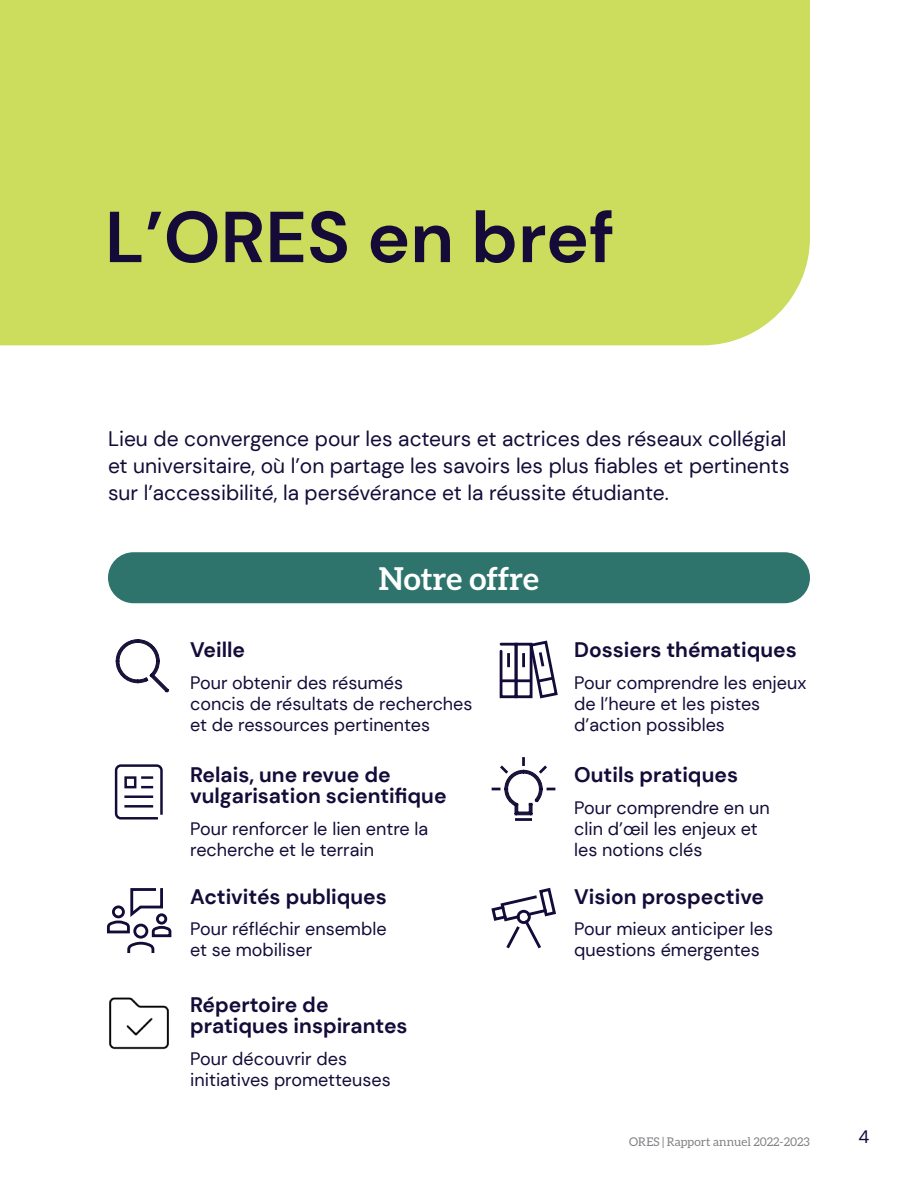
<style>
.page{position:relative;width:918px;height:1188px;background:#fff}
.page>*{position:absolute;margin:0;border:0;box-sizing:border-box;transform-origin:0 0}
.t1{font:700 72px "DM Sans";color:#140b38}
.t2{font:700 31.5px "Aleo";color:#fff}
.t3{font:21px/27px "DM Sans";color:#140b38}
.t4{font:700 21px/21px "DM Sans";color:#140b38}
.t5{font:18px/21px "DM Sans";color:#140b38}
.t6{font:12px "Aleo";color:#808285}
</style>
<div class="page">
<div style="left:0;top:0;width:810px;height:345px;background:#ccdd5e"></div>
<div style="left:108px;top:552px;width:702px;height:51px;background:#2e746c;border-radius:26px"></div>
<svg style="left:115px;top:639px;width:54px;height:54px"></svg>
<svg style="left:499px;top:640px;width:59px;height:59px"></svg>
<hr style="left:516px;top:818px;width:15px;height:3px;background:#140b38">
<svg style="left:493px;top:758px;width:61px;height:58px"></svg>
<svg style="left:491px;top:888px;width:65px;height:61px"></svg>
<svg style="left:114px;top:764px;width:49px;height:56px"></svg>
<svg style="left:107px;top:888px;width:65px;height:65px"></svg>
<img style="left:109px;top:997px;width:60px;height:53px">
<h2 class="t1" style="left:105px;top:192px;width:511px">L’ORES en bref</h2>
<p class="t3" style="left:108px;top:425px;width:683px">Lieu de convergence pour les acteurs et actrices des réseaux collégial et universitaire, où l’on partage les savoirs les plus fiables et pertinents sur l’accessibilité, la persévérance et la réussite étudiante.</p>
<h3 class="t2" style="left:379px;top:560px;width:162px">Notre offre</h3>
<h4 class="t4" style="left:190px;top:639px;width:57px">Veille</h4>
<p class="t5" style="left:190px;top:672px;width:284px">Pour obtenir des résumés<br>concis de résultats de recherches et de ressources pertinentes</p>
<h4 class="t4" style="left:190px;top:764px;width:258px">Relais, une revue de vulgarisation scientifique</h4>
<p class="t5" style="left:190px;top:818px;width:240px">Pour renforcer le lien entre la recherche et le terrain</p>
<h4 class="t4" style="left:190px;top:886px;width:198px">Activités publiques</h4>
<p class="t5" style="left:190px;top:919px;width:198px">Pour réfléchir ensemble et se mobiliser</p>
<h4 class="t4" style="left:190px;top:995px;width:219px">Répertoire de pratiques inspirantes</h4>
<p class="t5" style="left:190px;top:1048px;width:202px">Pour découvrir des initiatives prometteuses</p>
<h4 class="t4" style="left:574px;top:639px;width:224px">Dossiers thématiques</h4>
<p class="t5" style="left:574px;top:672px;width:234px">Pour comprendre les enjeux de l’heure et les pistes d’action possibles</p>
<h4 class="t4" style="left:574px;top:764px;width:165px">Outils pratiques</h4>
<p class="t5" style="left:574px;top:797px;width:197px">Pour comprendre en un clin d’œil les enjeux et les notions clés</p>
<h4 class="t4" style="left:574px;top:886px;width:191px">Vision prospective</h4>
<p class="t5" style="left:574px;top:919px;width:200px">Pour mieux anticiper les questions émergentes</p>
<p class="t6" style="left:629px;top:1135px;width:182px">ORES | Rapport annuel 2022-2023</p>
<p class="t5" style="left:859px;top:1126px;width:12px">4</p>
</div>
